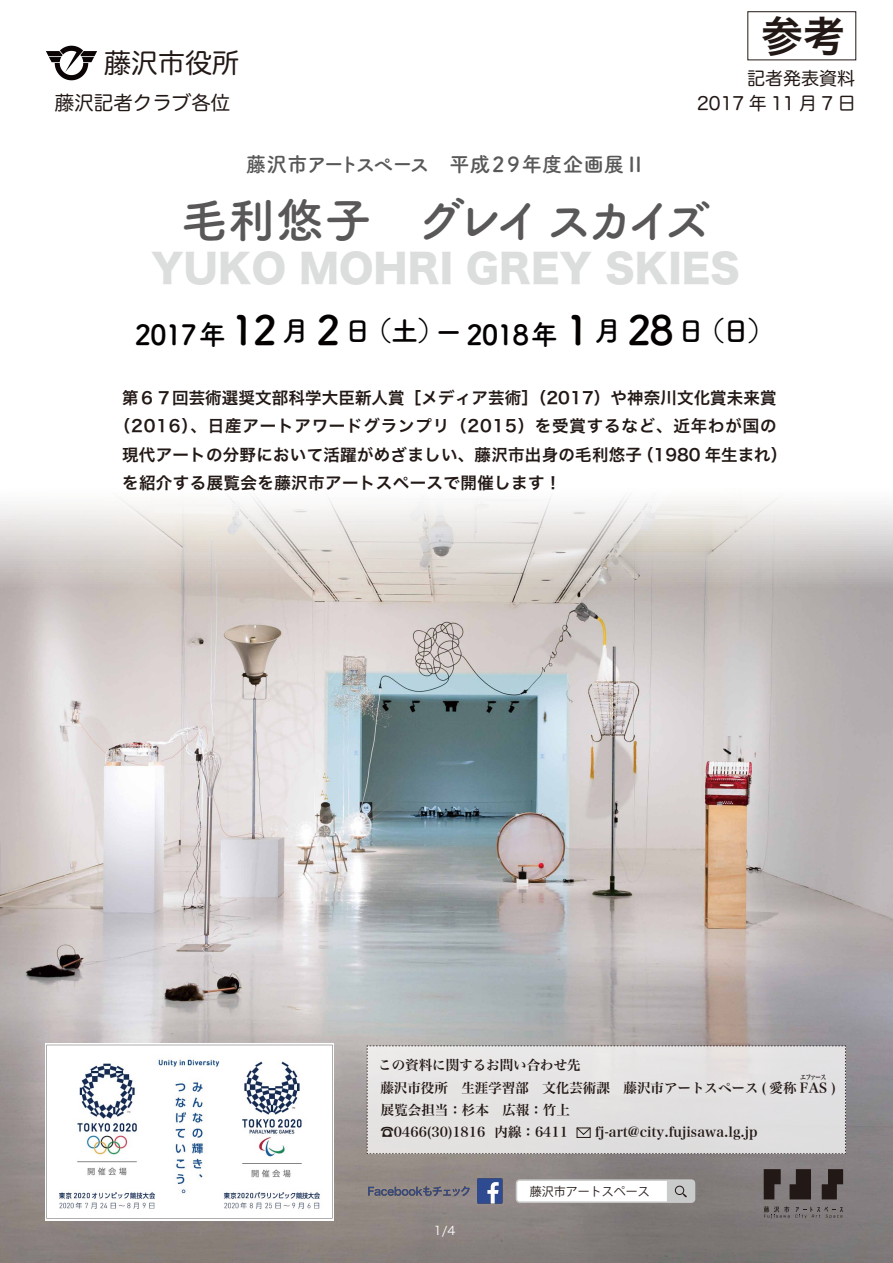
<style>
.page{position:relative;width:893px;height:1263px;background:#fff}
.page>*{position:absolute;margin:0;border:0;box-sizing:border-box;transform-origin:0 0}
.t1{font:700 48px "Tsuku A Rd Gothic";letter-spacing:-.15em;color:#595757}
.t2{font:42px "Hira Kaku Pro N W6";color:#221815}
.t3{font:39px "Hira Kaku Std N W8";color:#dcdddd}
.t4{font:700 27.75px "Tsuku A Rd Gothic";letter-spacing:-.05em;color:#040000}
.t5{font:27px "Hira Maru Pro N W4";color:#221815}
.t6{font:700 20.7px "Tsuku A Rd Gothic";letter-spacing:-.055em;color:#595757}
.t7{font:19.5px "Hira Maru Pro N W4";color:#221815}
.t8{font:18px/24.5px "Hira Maru Pro W4";color:#221815;text-align:right}
.t9{font:16.5px "Hira Kaku Pro N W6";letter-spacing:.015em;color:#221815}
.t10{font:16.5px "Hira Kaku Pro N W6";letter-spacing:.05em;color:#221815}
.t11{font:13.5px "Hira Min Pro W6";color:#221714}
.t12{font:12px "Koz Go Pr 6 N";color:#221815}
.t13{font:12px "Hira Kaku Pro N W3";color:#fff}
.t14{font:7.5px "Hira Min Pro W6";letter-spacing:-.145em;color:#221815;scale:.79 1}
.s1{font-size:40.35px}
</style>
<div class="page">
<img style="left:0;top:629px;width:893px;height:634px">
<img style="left:46px;top:1043px;width:287px;height:178px">
<svg style="left:764px;top:1169px;width:17px;height:30px"></svg>
<svg style="left:790px;top:1169px;width:21px;height:30px"></svg>
<svg style="left:822px;top:1169px;width:21px;height:30px"></svg>
<svg style="left:764px;top:1206px;width:79px;height:12px"></svg>
<div style="left:516px;top:1180px;width:178px;height:22px;background:#fff;border-radius:3px"></div>
<div style="left:516px;top:1179px;width:179px;height:24px;border:2px solid #c9caca;border-radius:3px"></div>
<svg style="left:667px;top:1180px;width:28px;height:22px"></svg>
<img style="left:358px;top:1175px;width:151px;height:36px">
<div style="left:367px;top:1045px;width:479px;height:109px;background:#e3e1e1"></div>
<svg style="left:0;top:11px;width:893px;height:618px"></svg>
<img style="left:45px;top:46px;width:54px;height:34px">
<h3 class="t5" style="left:104px;top:39px;width:136px">藤沢市役所</h3>
<h3 class="t7" style="left:55px;top:86px;width:177px">藤沢記者クラブ各位</h3>
<h2 class="t2" style="left:761px;top:-2px;width:85px">参考</h2>
<h3 class="t8" style="left:697px;top:65px;width:160px">記者発表資料<br>2017年11月7日</h3>
<h3 class="t6" style="left:246px;top:148px;width:401px">藤沢市アートスペース　平成２９年度企画展Ⅱ</h3>
<h1 class="t1" style="left:180px;top:183px;width:533px">毛利悠子　グレイ スカイズ</h1>
<h3 class="t3" style="left:151px;top:247px;width:591px">YUKO MOHRI GREY SKIES</h3>
<h3 class="t4" style="left:135px;top:311px;width:641px">2017年 <span class="s1">12</span> 月 <span class="s1">2</span> 日（土）ー 2018年 <span class="s1">1</span> 月 <span class="s1">28</span> 日（日）</h3>
<p class="t9" style="left:122px;top:383px;width:656px">第６７回芸術選奨文部科学大臣新人賞［メディア芸術］（2017）や神奈川文化賞未来賞</p>
<p class="t10" style="left:114px;top:411px;width:664px">（2016）、日産アートアワードグランプリ（2015）を受賞するなど、近年わが国の</p>
<p class="t9" style="left:122px;top:440px;width:667px">現代アートの分野において活躍がめざましい、藤沢市出身の毛利悠子（1980 年生まれ）</p>
<p class="t9" style="left:122px;top:468px;width:441px">を紹介する展覧会を藤沢市アートスペースで開催します！</p>
<p class="t11" style="left:378px;top:1053px;width:204px">この資料に関するお問い合わせ先</p>
<p class="t14" style="left:800px;top:1071px;width:35px">エファース</p>
<p class="t11" style="left:380px;top:1076px;width:457px">藤沢市役所　生涯学習部　文化芸術課　藤沢市アートスペース ( 愛称 FAS )</p>
<p class="t11" style="left:380px;top:1120px;width:189px">☎0466(30)1816 内線：6411</p>
<p class="t11" style="left:595px;top:1120px;width:164px">fj-art@city.fujisawa.lg.jp</p>
<p class="t11" style="left:381px;top:1098px;width:190px">展覧会担当：杉本　広報：竹上</p>
<p class="t13" style="left:434px;top:1219px;width:23px">1/4</p>
<p class="t12" style="left:530px;top:1184px;width:121px">藤沢市アートスペース</p>
</div>
